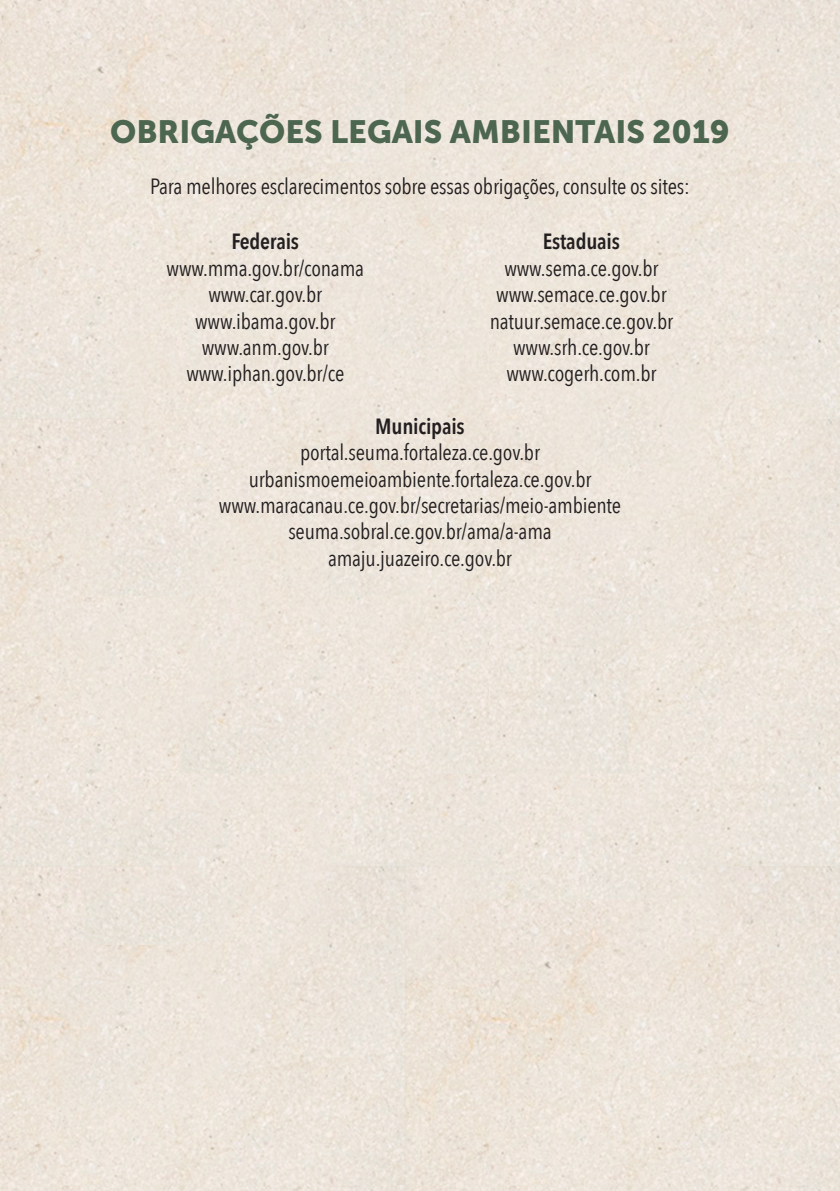
<style>
.page{position:relative;width:840px;height:1191px;background:#fff}
.page>*{position:absolute;margin:0;border:0;box-sizing:border-box;transform-origin:0 0}
.t1{font:32px "Museo Sans 900";color:#4c6650}
.t2{font:22px/26.4px "Avenir Next Condensed";letter-spacing:-.01em;color:#231f20;text-align:center}
.t3{font:600 22px "Avenir Next Condensed";letter-spacing:-.01em;color:#231f20}
</style>
<div class="page">
<img style="left:0;top:0;width:839px;height:1191px">
<img style="left:113px;top:1091px;width:18px;height:14px">
<h1 class="t1" style="left:110px;top:114px;width:620px">OBRIGAÇÕES LEGAIS AMBIENTAIS 2019</h1>
<p class="t2" style="left:150px;top:172px;width:541px">Para melhores esclarecimentos sobre essas obrigações, consulte os sites:</p>
<p class="t3" style="left:231px;top:223px;width:69px">Federais</p>
<p class="t2" style="left:166px;top:254px;width:199px">www.mma.gov.br/conama www.car.gov.br www.ibama.gov.br www.anm.gov.br www.iphan.gov.br/ce</p>
<p class="t3" style="left:542px;top:223px;width:79px">Estaduais</p>
<p class="t2" style="left:489px;top:254px;width:185px">www.sema.ce.gov.br www.semace.ce.gov.br natuur.semace.ce.gov.br www.srh.ce.gov.br www.cogerh.com.br</p>
<p class="t3" style="left:375px;top:407px;width:91px">Municipais</p>
<p class="t2" style="left:219px;top:438px;width:403px">portal.seuma.fortaleza.ce.gov.br urbanismoemeioambiente.fortaleza.ce.gov.br www.maracanau.ce.gov.br/secretarias/meio-ambiente seuma.sobral.ce.gov.br/ama/a-ama amaju.juazeiro.ce.gov.br</p>
</div>
